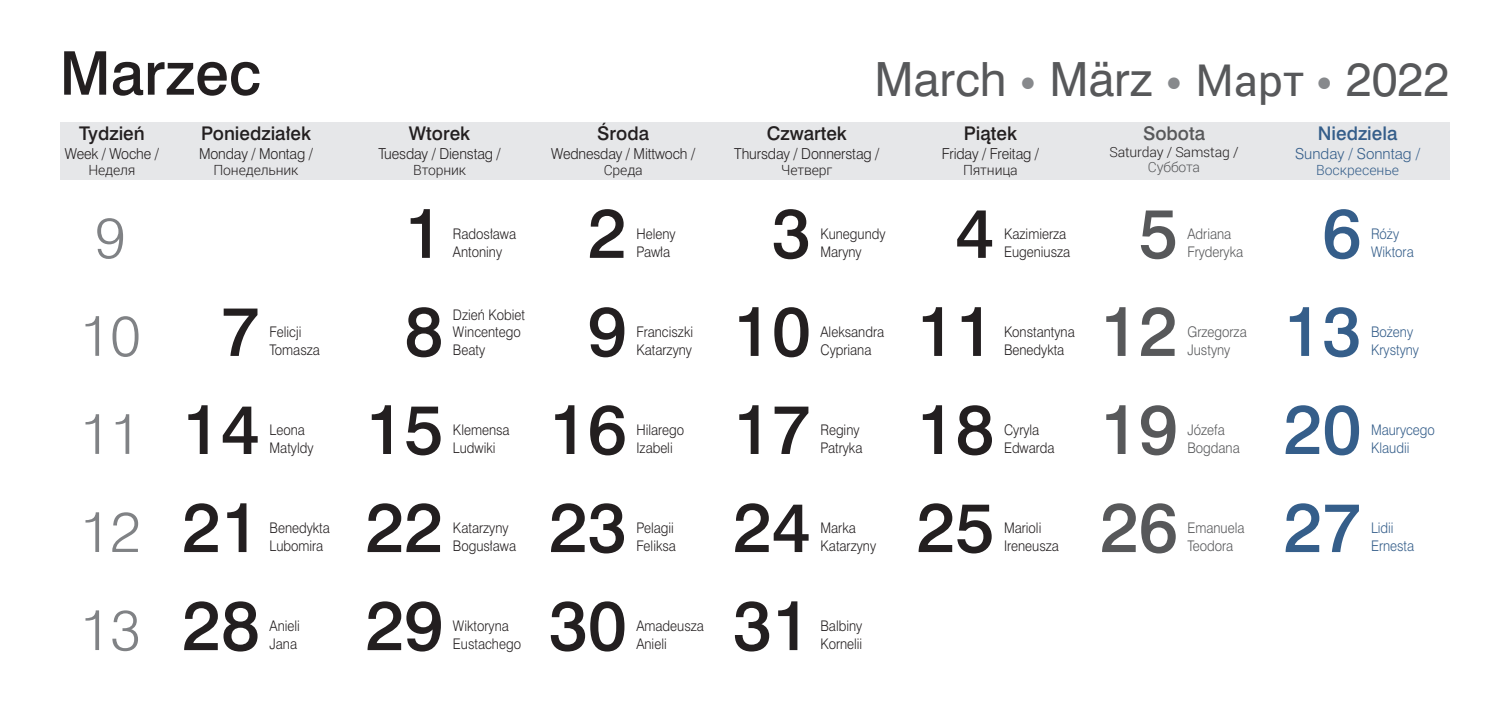
<style>
.page{position:relative;width:1509px;height:715px;background:#fff}
.page>*{position:absolute;margin:0;border:0;box-sizing:border-box;transform-origin:0 0}
.t1{font:64.75px/98px "Swis 721 Md PL";color:#231f20;text-align:justify}
.t2{font:64.75px "Swis 721 Md PL";color:#355e8a}
.t3{font:64.75px "Swis 721 Md PL";color:#57585a}
.t4{font:56px "Swis 721 Md PL";color:#231f20}
.t5{font:52.68px/98px "Swis 721 Lt PL";color:#808285;text-align:justify}
.t6{font:43.75px "Swis 721 PL";color:#57585a}
.t7{font:17.5px "Swis 721 Md PL";color:#231f20}
.t8{font:17.5px "Swis 721 Md PL";color:#355e8a}
.t9{font:17.5px "Swis 721 Md PL";color:#57585a}
.t10{font:14px "Swis 721 Lt PL";letter-spacing:-.01em;color:#231f20;scale:.94 1}
.t11{font:300 14px "Roboto";letter-spacing:-.01em;color:#231f20}
.t12{font:14px "Swis 721 Lt PL";color:#355e8a}
.t13{font:300 14px "Roboto";color:#355e8a}
.t14{font:300 14px "Roboto";letter-spacing:-.01em;color:#57585a}
.t15{font:13.65px/17.5px "Swis 721 Lt PL";color:#231f20;scale:.9 1}
.t16{font:13.65px/17.5px "Swis 721 Lt PL";color:#57585a;scale:.9 1}
.t17{font:13.65px/17.5px "Swis 721 Lt PL";color:#355e8a;scale:.9 1}
.s1{font-family:"Museo Sans 100";color:#87898c}
.s2{font-family:"Roboto"}
</style>
<div class="page">
<div style="left:60px;top:122px;width:1389px;height:58px;background:#e6e7e9"></div>
<h2 class="t4" style="left:60px;top:37px;width:203px">Marzec</h2>
<p class="t7" style="left:79px;top:122px;width:67px">Tydzień</p>
<p class="t10" style="left:65px;top:145px;width:102px">Week / Woche /</p>
<p class="t11" style="left:88px;top:160px;width:49px">Неделя</p>
<h3 class="t5" style="left:95px;top:188px;width:32px">9</h3>
<h3 class="t5" style="left:80px;top:286px;width:62px">10<br>11<br>12<br>13</h3>
<p class="t7" style="left:201px;top:122px;width:112px">Poniedziałek</p>
<p class="t10" style="left:199px;top:145px;width:123px">Monday / Montag /</p>
<p class="t11" style="left:213px;top:160px;width:86px">Понедельник</p>
<h1 class="t1" style="left:221px;top:281px;width:40px">7</h1>
<p class="t15" style="left:269px;top:323px;width:58px">Felicji<br>Tomasza</p>
<h1 class="t1" style="left:182px;top:379px;width:79px">14</h1>
<p class="t15" style="left:269px;top:421px;width:50px">Leona<br>Matyldy</p>
<h1 class="t1" style="left:182px;top:477px;width:79px">21</h1>
<p class="t15" style="left:269px;top:519px;width:68px">Benedykta<br>Lubomira</p>
<h1 class="t1" style="left:182px;top:575px;width:79px">28</h1>
<p class="t15" style="left:269px;top:617px;width:35px">Anieli<br>Jana</p>
<p class="t7" style="left:409px;top:122px;width:63px">Wtorek</p>
<p class="t10" style="left:378px;top:145px;width:131px">Tuesday / Dienstag /</p>
<p class="t11" style="left:413px;top:160px;width:54px">Вторник</p>
<h1 class="t1" style="left:404px;top:183px;width:40px">1</h1>
<p class="t15" style="left:453px;top:225px;width:72px">Radosława<br>Antoniny</p>
<h1 class="t1" style="left:404px;top:281px;width:40px">8</h1>
<p class="t15" style="left:453px;top:305px;width:81px">Dzień Kobiet<br>Wincentego<br>Beaty</p>
<h1 class="t1" style="left:365px;top:379px;width:79px">15</h1>
<p class="t15" style="left:453px;top:421px;width:65px">Klemensa<br>Ludwiki</p>
<h1 class="t1" style="left:365px;top:477px;width:79px">22</h1>
<p class="t15" style="left:453px;top:519px;width:72px">Katarzyny<br>Bogusława</p>
<h1 class="t1" style="left:365px;top:575px;width:79px">29</h1>
<p class="t15" style="left:453px;top:617px;width:77px">Wiktoryna<br>Eustachego</p>
<p class="t7" style="left:597px;top:122px;width:53px">Środa</p>
<p class="t10" style="left:551px;top:145px;width:155px">Wednesday / Mittwoch /</p>
<p class="t11" style="left:603px;top:160px;width:40px">Среда</p>
<h1 class="t1" style="left:588px;top:183px;width:40px">2</h1>
<p class="t15" style="left:636px;top:225px;width:45px">Heleny<br>Pawła</p>
<h1 class="t1" style="left:588px;top:281px;width:40px">9</h1>
<p class="t15" style="left:636px;top:323px;width:64px">Franciszki<br>Katarzyny</p>
<h1 class="t1" style="left:549px;top:379px;width:79px">16</h1>
<p class="t15" style="left:636px;top:421px;width:55px">Hilarego<br>Izabeli</p>
<h1 class="t1" style="left:549px;top:477px;width:79px">23</h1>
<p class="t15" style="left:636px;top:519px;width:45px">Pelagii<br>Feliksa</p>
<h1 class="t1" style="left:549px;top:575px;width:79px">30</h1>
<p class="t15" style="left:636px;top:617px;width:77px">Amadeusza<br>Anieli</p>
<h3 class="t6" style="left:874px;top:50px;width:576px">March <span class="s1">•</span> März <span class="s1">•</span> <span class="s2">Март</span> <span class="s1">•</span> 2022</h3>
<p class="t7" style="left:766px;top:122px;width:82px">Czwartek</p>
<p class="t10" style="left:734px;top:145px;width:156px">Thursday / Donnerstag /</p>
<p class="t11" style="left:781px;top:160px;width:53px">Четверг</p>
<h1 class="t1" style="left:733px;top:183px;width:79px;text-indent:39px">3<br>10<br>17<br>24<br>31</h1>
<p class="t15" style="left:820px;top:225px;width:74px">Kunegundy<br>Maryny</p>
<p class="t15" style="left:820px;top:323px;width:72px">Aleksandra<br>Cypriana</p>
<p class="t15" style="left:820px;top:421px;width:48px">Reginy<br>Patryka</p>
<p class="t15" style="left:820px;top:519px;width:63px">Marka<br>Katarzyny</p>
<p class="t15" style="left:820px;top:617px;width:48px">Balbiny<br>Kornelii</p>
<p class="t7" style="left:963px;top:122px;width:55px">Piątek</p>
<p class="t10" style="left:941px;top:145px;width:105px">Friday / Freitag /</p>
<p class="t11" style="left:962px;top:160px;width:56px">Пятница</p>
<h1 class="t1" style="left:955px;top:183px;width:40px">4</h1>
<p class="t15" style="left:1003px;top:225px;width:75px">Kazimierza<br>Eugeniusza</p>
<h1 class="t1" style="left:916px;top:281px;width:79px">11</h1>
<p class="t15" style="left:1003px;top:323px;width:80px">Konstantyna<br>Benedykta</p>
<h1 class="t1" style="left:916px;top:379px;width:79px">18</h1>
<p class="t15" style="left:1003px;top:421px;width:58px">Cyryla<br>Edwarda</p>
<h1 class="t1" style="left:916px;top:477px;width:79px">25</h1>
<p class="t15" style="left:1003px;top:519px;width:63px">Marioli<br>Ireneusza</p>
<p class="t9" style="left:1142px;top:122px;width:63px">Sobota</p>
<p class="t11" style="left:1109px;top:142px;width:131px">Saturday / Samstag /</p>
<p class="t14" style="left:1147px;top:158px;width:54px">Суббота</p>
<h1 class="t3" style="left:1138px;top:190px;width:40px">5</h1>
<p class="t16" style="left:1187px;top:225px;width:63px">Adriana<br>Fryderyka</p>
<h1 class="t3" style="left:1099px;top:288px;width:79px">12</h1>
<p class="t16" style="left:1187px;top:323px;width:67px">Grzegorza<br>Justyny</p>
<h1 class="t3" style="left:1099px;top:386px;width:79px">19</h1>
<p class="t16" style="left:1187px;top:421px;width:60px">Józefa<br>Bogdana</p>
<h1 class="t3" style="left:1099px;top:484px;width:79px">26</h1>
<p class="t16" style="left:1187px;top:519px;width:65px">Emanuela<br>Teodora</p>
<p class="t8" style="left:1317px;top:122px;width:81px">Niedziela</p>
<p class="t12" style="left:1294px;top:145px;width:126px">Sunday / Sonntag /</p>
<p class="t13" style="left:1315px;top:160px;width:85px">Воскресенье</p>
<h1 class="t2" style="left:1322px;top:190px;width:40px">6</h1>
<p class="t17" style="left:1370px;top:225px;width:49px">Róży<br>Wiktora</p>
<h1 class="t2" style="left:1283px;top:288px;width:79px">13</h1>
<p class="t17" style="left:1370px;top:323px;width:55px">Bożeny<br>Krystyny</p>
<h1 class="t2" style="left:1283px;top:386px;width:79px">20</h1>
<p class="t17" style="left:1370px;top:421px;width:72px">Maurycego<br>Klaudii</p>
<h1 class="t2" style="left:1283px;top:484px;width:79px">27</h1>
<p class="t17" style="left:1370px;top:519px;width:49px">Lidii<br>Ernesta</p>
</div>
